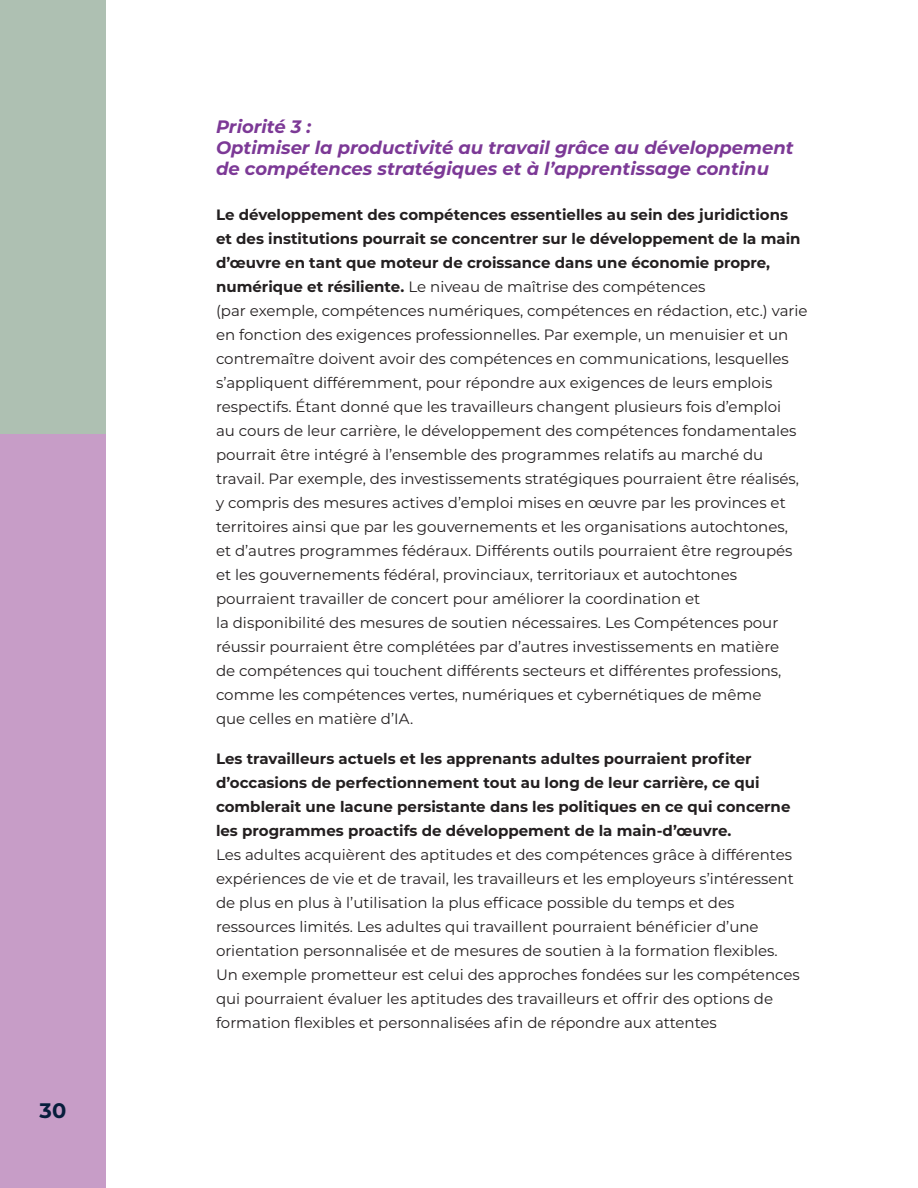
<style>
.page{position:relative;width:918px;height:1188px;background:#fff}
.page>*{position:absolute;margin:0;border:0;box-sizing:border-box;transform-origin:0 0}
.t1{font:700 21px "Montserrat";color:#071e3c}
.t2{font:italic 700 18px/21px "Montserrat";color:#7c3996}
.P__body_text{font:15px/24px "Montserrat";color:#231f20}
.s1{font-weight:700}
</style>
<div class="page">
<div style="left:0;top:0;width:106px;height:434px;background:#aec0b2"></div>
<div style="left:0;top:434px;width:106px;height:754px;background:#c79dc7"></div>
<h1 class="t1" style="left:40px;top:1095px;width:28px">30</h1>
<h3 class="t2" style="left:216px;top:115px;width:579px">Priorité 3 :<br>Optimiser la productivité au travail grâce au développement de compétences stratégiques et à l’apprentissage continu</h3>
<p class="P__body_text" style="left:216px;top:202px;width:593px"><span class="s1">Le développement des compétences essentielles au sein des juridictions et des institutions pourrait se concentrer sur le développement de la main d’œuvre en tant que moteur de croissance dans une économie propre, numérique et résiliente.</span> Le niveau de maîtrise des compétences<br>(par exemple, compétences numériques, compétences en rédaction, etc.) varie en fonction des exigences professionnelles. Par exemple, un menuisier et un contremaître doivent avoir des compétences en communications, lesquelles s’appliquent différemment, pour répondre aux exigences de leurs emplois respectifs. Étant donné que les travailleurs changent plusieurs fois d’emploi<br>au cours de leur carrière, le développement des compétences fondamentales pourrait être intégré à l’ensemble des programmes relatifs au marché du travail. Par exemple, des investissements stratégiques pourraient être réalisés, y compris des mesures actives d’emploi mises en œuvre par les provinces et territoires ainsi que par les gouvernements et les organisations autochtones,<br>et d’autres programmes fédéraux. Différents outils pourraient être regroupés et les gouvernements fédéral, provinciaux, territoriaux et autochtones pourraient travailler de concert pour améliorer la coordination et<br>la disponibilité des mesures de soutien nécessaires. Les Compétences pour réussir pourraient être complétées par d’autres investissements en matière<br>de compétences qui touchent différents secteurs et différentes professions, comme les compétences vertes, numériques et cybernétiques de même<br>que celles en matière d’IA.</p>
<p class="P__body_text" style="left:216px;top:746px;width:585px"><span class="s1">Les travailleurs actuels et les apprenants adultes pourraient profiter d’occasions de perfectionnement tout au long de leur carrière, ce qui comblerait une lacune persistante dans les politiques en ce qui concerne les programmes proactifs de développement de la main‑d’œuvre.<br></span>Les adultes acquièrent des aptitudes et des compétences grâce à différentes expériences de vie et de travail, les travailleurs et les employeurs s’intéressent de plus en plus à l’utilisation la plus efficace possible du temps et des ressources limités. Les adultes qui travaillent pourraient bénéficier d’une orientation personnalisée et de mesures de soutien à la formation flexibles.<br>Un exemple prometteur est celui des approches fondées sur les compétences qui pourraient évaluer les aptitudes des travailleurs et offrir des options de formation flexibles et personnalisées afin de répondre aux attentes</p>
</div>
